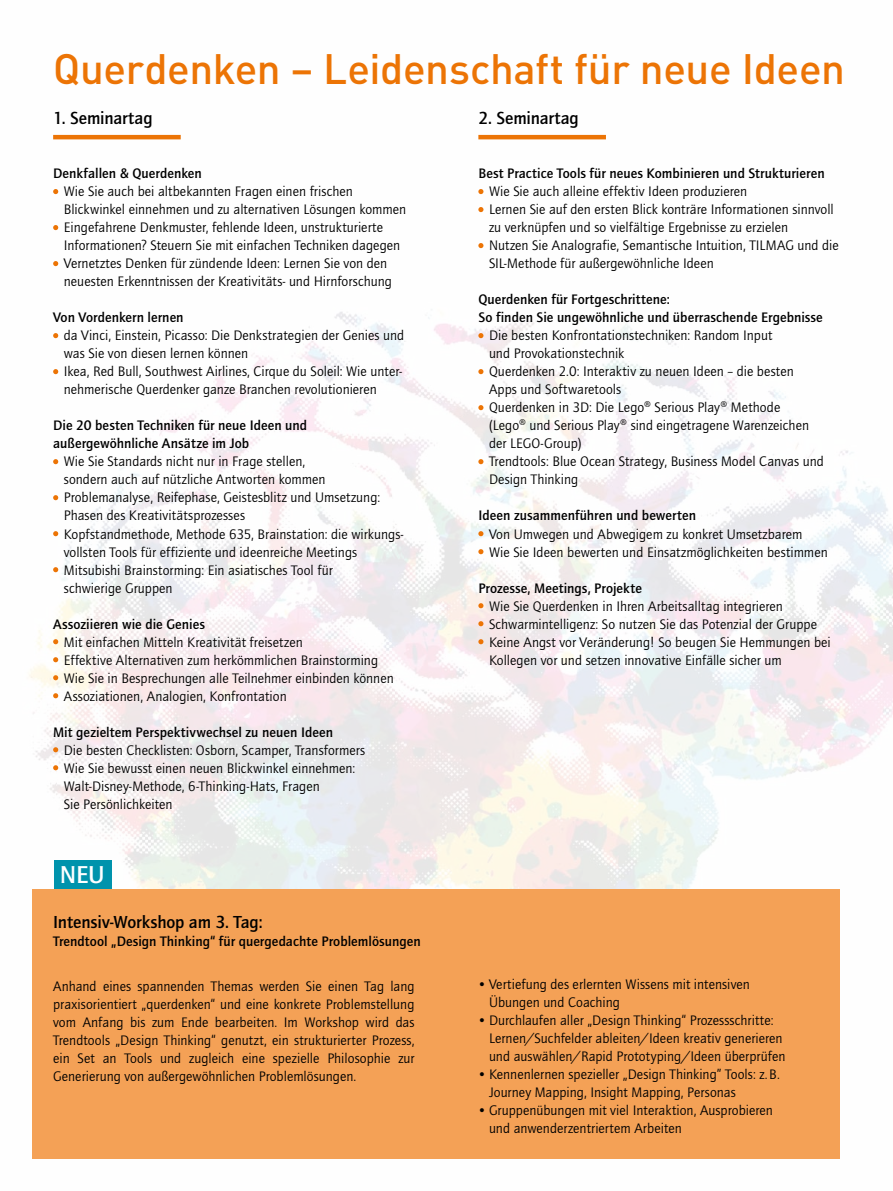
<style>
.page{position:relative;width:893px;height:1191px;background:#fff}
.page>*{position:absolute;margin:0;border:0;box-sizing:border-box;transform-origin:0 0}
.t1{font:500 42px "DIN";letter-spacing:-.01em;color:#ec7405}
.t2{font:500 25.35px "Quay Sans ITC Std";color:#fff}
.t3{font:500 18px "Quay Sans ITC Std";letter-spacing:.01em;color:#000}
.t4{font:14.25px/18px "Quay Sans ITC Std";letter-spacing:.005em;color:#000}
.t5{font:500 14.25px/18px "Quay Sans ITC Std";letter-spacing:.01em;color:#000}
</style>
<div class="page">
<img style="left:29px;top:134px;width:864px;height:1025px">
<svg style="left:53px;top:189px;width:5px;height:5px"></svg>
<svg style="left:53px;top:225px;width:5px;height:5px"></svg>
<svg style="left:53px;top:261px;width:5px;height:5px"></svg>
<svg style="left:53px;top:333px;width:5px;height:5px"></svg>
<svg style="left:53px;top:369px;width:5px;height:5px"></svg>
<svg style="left:53px;top:459px;width:5px;height:5px"></svg>
<svg style="left:53px;top:495px;width:5px;height:5px"></svg>
<svg style="left:53px;top:531px;width:5px;height:5px"></svg>
<svg style="left:53px;top:567px;width:5px;height:5px"></svg>
<svg style="left:53px;top:639px;width:5px;height:5px"></svg>
<svg style="left:53px;top:657px;width:5px;height:5px"></svg>
<svg style="left:53px;top:675px;width:5px;height:5px"></svg>
<svg style="left:53px;top:693px;width:5px;height:5px"></svg>
<svg style="left:53px;top:747px;width:5px;height:5px"></svg>
<svg style="left:53px;top:765px;width:5px;height:5px"></svg>
<svg style="left:478px;top:189px;width:5px;height:5px"></svg>
<svg style="left:478px;top:207px;width:5px;height:5px"></svg>
<svg style="left:478px;top:243px;width:5px;height:5px"></svg>
<svg style="left:478px;top:333px;width:5px;height:5px"></svg>
<svg style="left:478px;top:369px;width:5px;height:5px"></svg>
<svg style="left:478px;top:405px;width:5px;height:5px"></svg>
<svg style="left:478px;top:459px;width:5px;height:5px"></svg>
<svg style="left:478px;top:531px;width:5px;height:5px"></svg>
<svg style="left:478px;top:549px;width:5px;height:5px"></svg>
<svg style="left:478px;top:603px;width:5px;height:5px"></svg>
<svg style="left:478px;top:621px;width:5px;height:5px"></svg>
<svg style="left:478px;top:639px;width:5px;height:5px"></svg>
<hr style="left:53px;top:135px;width:128px;height:4px;background:#ec7405">
<hr style="left:478px;top:135px;width:128px;height:4px;background:#ec7405">
<div style="left:54px;top:860px;width:57px;height:31px;background:#0093ac"></div>
<div style="left:32px;top:889px;width:808px;height:269px;background:#f4a156"></div>
<h1 class="t1" style="left:53px;top:41px;width:793px">Querdenken – Leidenschaft für neue Ideen</h1>
<p class="t3" style="left:478px;top:108px;width:102px">2. Seminartag</p>
<p class="t5" style="left:478px;top:165px;width:348px">Best Practice Tools für neues Kombinieren und Strukturieren</p>
<p class="t4" style="left:489px;top:183px;width:351px">Wie Sie auch alleine effektiv Ideen produzieren<br>Lernen Sie auf den ersten Blick konträre Informationen sinnvoll zu verknüpfen und so vielfältige Ergebnisse zu erzielen<br>Nutzen Sie Analografie, Semantische Intuition, TILMAG und die SIL-Methode für außergewöhnliche Ideen</p>
<p class="t5" style="left:478px;top:291px;width:346px">Querdenken für Fortgeschrittene:<br>So finden Sie ungewöhnliche und überraschende Ergebnisse</p>
<p class="t4" style="left:489px;top:327px;width:336px">Die besten Konfrontationstechniken: Random Input<br>und Provokationstechnik<br>Querdenken 2.0: Interaktiv zu neuen Ideen – die besten Apps und Softwaretools<br>Querdenken in 3D: Die Lego® Serious Play® Methode<br>(Lego® und Serious Play® sind eingetragene Warenzeichen der LEGO-Group)<br>Trendtools: Blue Ocean Strategy, Business Model Canvas und Design Thinking</p>
<p class="t5" style="left:478px;top:507px;width:219px">Ideen zusammenführen und bewerten</p>
<p class="t4" style="left:489px;top:525px;width:340px">Von Umwegen und Abwegigem zu konkret Umsetzbarem<br>Wie Sie Ideen bewerten und Einsatzmöglichkeiten bestimmen</p>
<p class="t5" style="left:478px;top:579px;width:165px">Prozesse, Meetings, Projekte</p>
<p class="t4" style="left:489px;top:597px;width:343px">Wie Sie Querdenken in Ihren Arbeitsalltag integrieren Schwarmintelligenz: So nutzen Sie das Potenzial der Gruppe Keine Angst vor Veränderung! So beugen Sie Hemmungen bei Kollegen vor und setzen innovative Einfälle sicher um</p>
<p class="t3" style="left:53px;top:108px;width:101px">1. Seminartag</p>
<p class="t5" style="left:53px;top:165px;width:150px">Denkfallen &amp; Querdenken</p>
<p class="t4" style="left:64px;top:183px;width:344px">Wie Sie auch bei altbekannten Fragen einen frischen Blickwinkel einnehmen und zu alternativen Lösungen kommen Eingefahrene Denkmuster, fehlende Ideen, unstrukturierte Informationen? Steuern Sie mit einfachen Techniken dagegen Vernetztes Denken für zündende Ideen: Lernen Sie von den neuesten Erkenntnissen der Kreativitäts- und Hirnforschung</p>
<p class="t5" style="left:53px;top:309px;width:132px">Von Vordenkern lernen</p>
<p class="t4" style="left:64px;top:327px;width:342px">da Vinci, Einstein, Picasso: Die Denkstrategien der Genies und was Sie von diesen lernen können<br>Ikea, Red Bull, Southwest Airlines, Cirque du Soleil: Wie unter&shy;nehmerische Querdenker ganze Branchen revolutionieren</p>
<p class="t5" style="left:53px;top:417px;width:256px">Die 20 besten Techniken für neue Ideen und außergewöhnliche Ansätze im Job</p>
<p class="t4" style="left:64px;top:453px;width:341px">Wie Sie Standards nicht nur in Frage stellen,<br>sondern auch auf nützliche Antworten kommen Problemanalyse, Reifephase, Geistesblitz und Umsetzung:<br>Phasen des Kreativitätsprozesses<br>Kopfstandmethode, Methode 635, Brainstation: die wirkungs&shy;vollsten Tools für effiziente und ideenreiche Meetings Mitsubishi Brainstorming: Ein asiatisches Tool für<br>schwierige Gruppen</p>
<p class="t5" style="left:53px;top:615px;width:153px">Assoziieren wie die Genies</p>
<p class="t4" style="left:64px;top:633px;width:331px">Mit einfachen Mitteln Kreativität freisetzen<br>Effektive Alternativen zum herkömmlichen Brainstorming Wie Sie in Besprechungen alle Teilnehmer einbinden können Assoziationen, Analogien, Konfrontation</p>
<p class="t5" style="left:53px;top:723px;width:281px">Mit gezieltem Perspektivwechsel zu neuen Ideen</p>
<p class="t4" style="left:64px;top:741px;width:303px">Die besten Checklisten: Osborn, Scamper, Transformers Wie Sie bewusst einen neuen Blickwinkel einnehmen:<br>Walt-Disney-Methode, 6-Thinking-Hats, Fragen<br>Sie Persönlichkeiten</p>
<h2 class="t2" style="left:60px;top:860px;width:46px">Neu</h2>
<p class="t3" style="left:53px;top:911px;width:211px">Intensiv-Workshop am 3. Tag:</p>
<p class="t5" style="left:53px;top:931px;width:369px">Trendtool „Design Thinking“ für quergedachte Problemlösungen</p>
<p class="t4" style="left:53px;top:977px;width:363px;text-align:justify">Anhand eines spannenden Themas werden Sie einen Tag lang praxisorientiert „querdenken“ und eine konkrete Problemstellung vom Anfang bis zum Ende bearbeiten. Im Workshop wird das Trendtools „Design Thinking“ genutzt, ein strukturierter Prozess, ein Set an Tools und zugleich eine spezielle Philosophie zur Generierung von außergewöhnlichen Problemlösungen.</p>
<p class="t4" style="left:489px;top:975px;width:262px;text-indent:-11px">• Vertiefung des erlernten Wissens mit intensiven<br>Übungen und Coaching</p>
<p class="t4" style="left:489px;top:1011px;width:298px;text-indent:-11px">• Durchlaufen aller „Design Thinking“ Prozessschritte:<br>Lernen/Suchfelder ableiten/Ideen kreativ generieren und auswählen/Rapid Prototyping/Ideen überprüfen</p>
<p class="t4" style="left:489px;top:1065px;width:292px;text-indent:-11px">• Kennenlernen spezieller „Design Thinking” Tools: z.B.<br>Journey Mapping, Insight Mapping, Personas</p>
<p class="t4" style="left:489px;top:1101px;width:285px;text-indent:-11px">• Gruppenübungen mit viel Interaktion, Ausprobieren und anwenderzentriertem Arbeiten</p>
</div>
